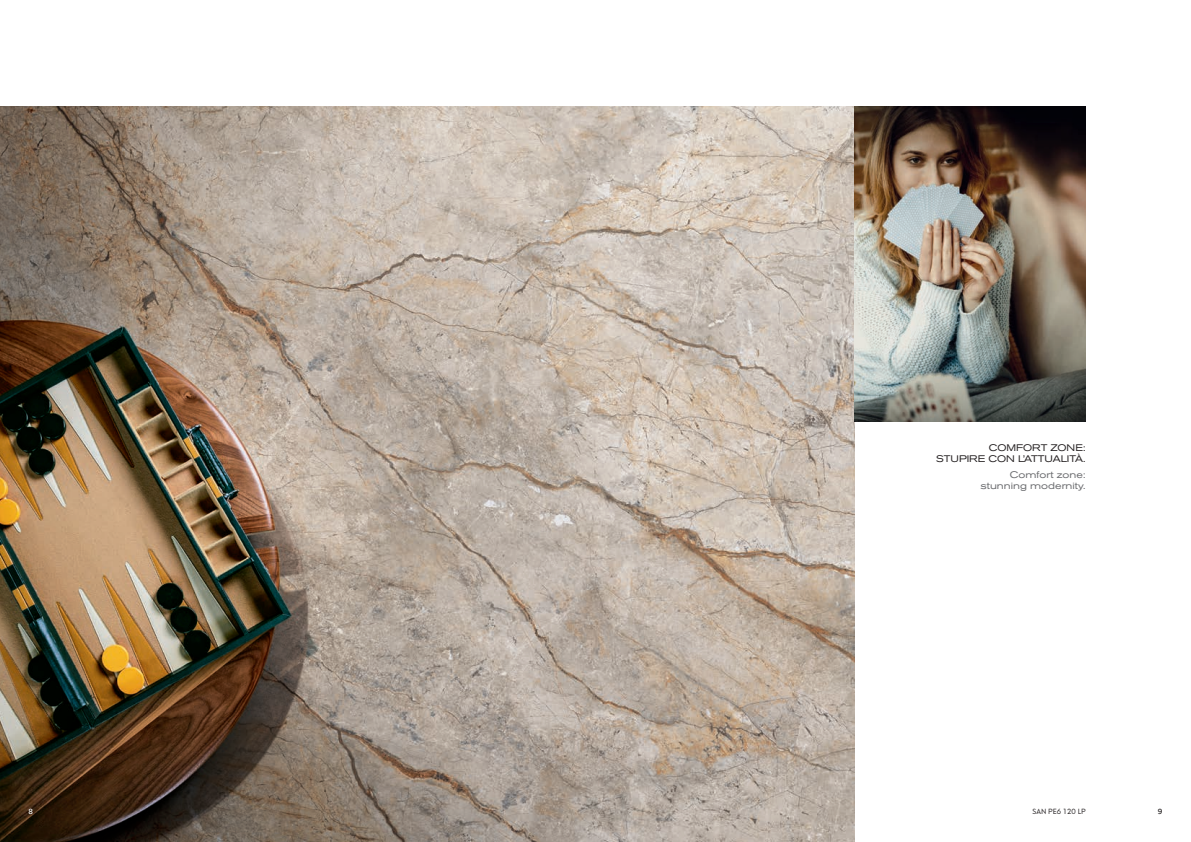
<style>
.page{position:relative;width:1191px;height:842px;background:#fff}
.page>*{position:absolute;margin:0;border:0;box-sizing:border-box;transform-origin:0 0}
.t1{font:expanded 9.5px/11px "Akzidenz Grotesk BQ";color:#231f20;text-align:right}
.t2{font:expanded 9.5px/11px "Akzidenz Grotesk BQ";color:#6c6d70;text-align:right}
.t3{font:8px "Circular Std";color:#fff}
.t4{font:8px "Circular Std";color:#231f20}
.t5{font:7px "Neue Hans Kendrick";color:#231f20}
</style>
<div class="page">
<img style="left:0;top:107px;width:854px;height:735px">
<img style="left:854px;top:107px;width:231px;height:314px">
<p class="t1" style="left:936px;top:442px;width:151px">COMFORT ZONE:<br>STUPIRE CON L’ATTUALITÀ.</p>
<p class="t2" style="left:980px;top:469px;width:107px">Comfort zone: stunning modernity.</p>
<p class="t5" style="left:1032px;top:805px;width:55px">SAN PE6 120 LP</p>
<p class="t3" style="left:28px;top:806px;width:6px">8</p>
<p class="t4" style="left:1158px;top:806px;width:6px">9</p>
</div>
